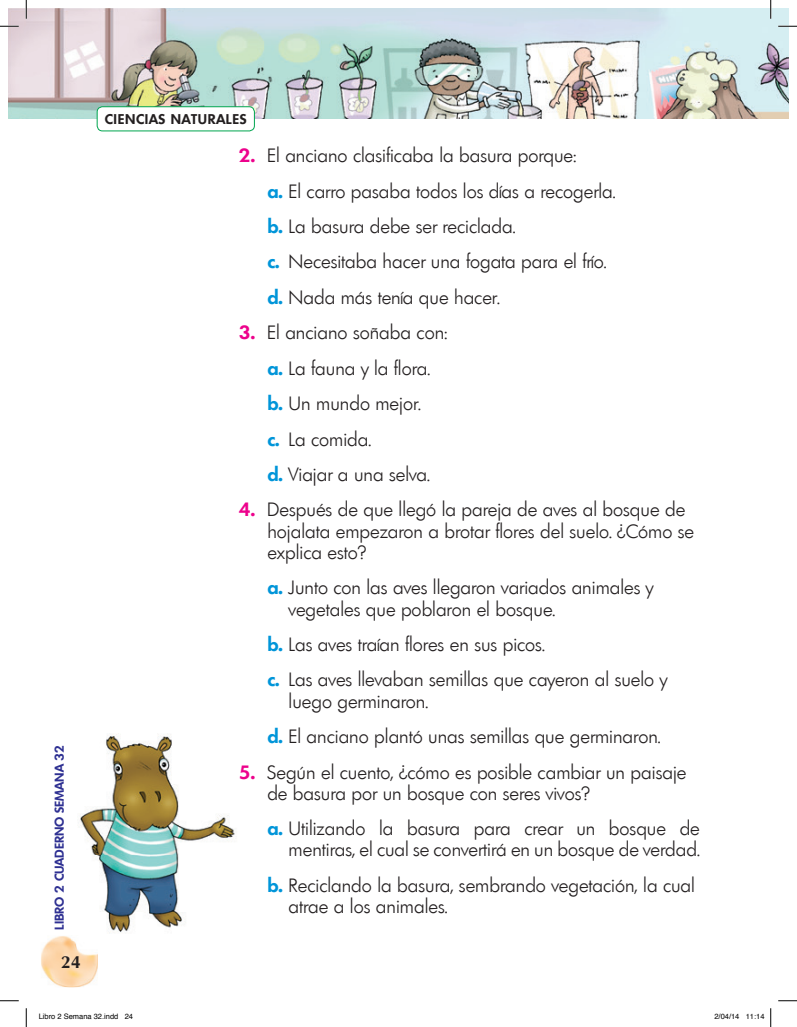
<style>
.page{position:relative;width:797px;height:1027px;background:#fff}
.page>*{position:absolute;margin:0;border:0;box-sizing:border-box;transform-origin:0 0}
.t1{font:300 18.75px/35.4px "Limerick";color:#231f20}
.t2{font:700 17.5px "Optima";color:#231f20}
.t3{font:600 13.75px "Limerick";letter-spacing:.05em;color:#231f20}
.t4{font:600 12.5px "Limerick";color:#2e3092}
.t5{font:7.5px "Helvetica";color:#000}
.s1{font-weight:600;color:#ed028c}
.s2{font-weight:600;color:#0095d9}
</style>
<div class="page">
<img style="left:41px;top:936px;width:57px;height:51px">
<img style="left:9px;top:9px;width:779px;height:109px">
<div style="left:97px;top:107px;width:157px;height:24px;background:#fff;border-radius:5px"></div>
<div style="left:97px;top:106px;width:158px;height:25px;border:1px solid #00a54f;border-radius:5px"></div>
<img style="left:80px;top:734px;width:155px;height:198px">
<img style="left:71px;top:936px;width:27px;height:4px">
<svg style="left:0;top:25px;width:19px;height:2px"></svg>
<svg style="left:778px;top:25px;width:19px;height:2px"></svg>
<svg style="left:0;top:1000px;width:19px;height:1px"></svg>
<svg style="left:778px;top:1000px;width:19px;height:1px"></svg>
<svg style="left:25px;top:0;width:2px;height:19px"></svg>
<svg style="left:25px;top:1008px;width:2px;height:19px"></svg>
<svg style="left:770px;top:0;width:1px;height:19px"></svg>
<svg style="left:770px;top:1008px;width:1px;height:19px"></svg>
<p class="t4" style="left:51px;top:930px;width:186px;rotate:-90deg">LIBRO 2 CUADERNO SEMANA 32</p>
<p class="t2" style="left:61px;top:952px;width:21px">24</p>
<p class="t3" style="left:105px;top:111px;width:143px">CIENCIAS NATURALES</p>
<p class="t1" style="left:267px;top:138px;width:350px;text-indent:-28px"><span class="s1">2.</span> El anciano clasificaba la basura porque:<br><span class="s2">a.</span> El carro pasaba todos los días a recogerla. <span class="s2">b.</span> La basura debe ser reciclada.<br><span class="s2">c.</span> Necesitaba hacer una fogata para el frío. <span class="s2">d.</span> Nada más tenía que hacer.</p>
<p class="t1" style="left:267px;top:315px;width:181px;text-indent:-28px"><span class="s1">3.</span> El anciano soñaba con: <span class="s2">a.</span> La fauna y la flora. <span class="s2">b.</span> Un mundo mejor.<br><span class="s2">c.</span> La comida.<br><span class="s2">d.</span> Viajar a una selva.</p>
<p class="t1" style="left:267px;top:499px;width:428px;line-height:21.2px;text-indent:-28px"><span class="s1">4.</span> Después de que llegó la pareja de aves al bosque de hojalata empezaron a brotar flores del suelo. ¿Cómo se explica esto?</p>
<p class="t1" style="left:288px;top:577px;width:366px;line-height:21.2px;text-indent:-21px"><span class="s2">a.</span> Junto con las aves llegaron variados animales y vegetales que poblaron el bosque.</p>
<p class="t1" style="left:267px;top:627px;width:401px"><span class="s2">b.</span> Las aves traían flores en sus picos.<br><span class="s2">c.</span> Las aves llevaban semillas que cayeron al suelo y</p>
<p class="t1" style="left:267px;top:683px;width:395px;text-indent:21px">luego germinaron.<br><span class="s2">d.</span> El anciano plantó unas semillas que germinaron.</p>
<p class="t1" style="left:267px;top:761px;width:420px;line-height:21.2px;text-indent:-28px"><span class="s1">5.</span> Según el cuento, ¿cómo es posible cambiar un paisaje de basura por un bosque con seres vivos?</p>
<p class="t1" style="left:267px;top:818px;width:434px;line-height:21.2px;text-align:right"><span class="s2">a.</span> Utilizando la basura para crear un bosque de mentiras, el cual se convertirá en un bosque de verdad.</p>
<p class="t1" style="left:288px;top:874px;width:408px;line-height:21.2px;text-indent:-21px"><span class="s2">b.</span> Reciclando la basura, sembrando vegetación, la cual atrae a los animales.</p>
<p class="t5" style="left:39px;top:1011px;width:96px">Libro 2 Semana 32.indd 24</p>
<p class="t5" style="left:714px;top:1011px;width:52px">2/04/14 11:14</p>
</div>
